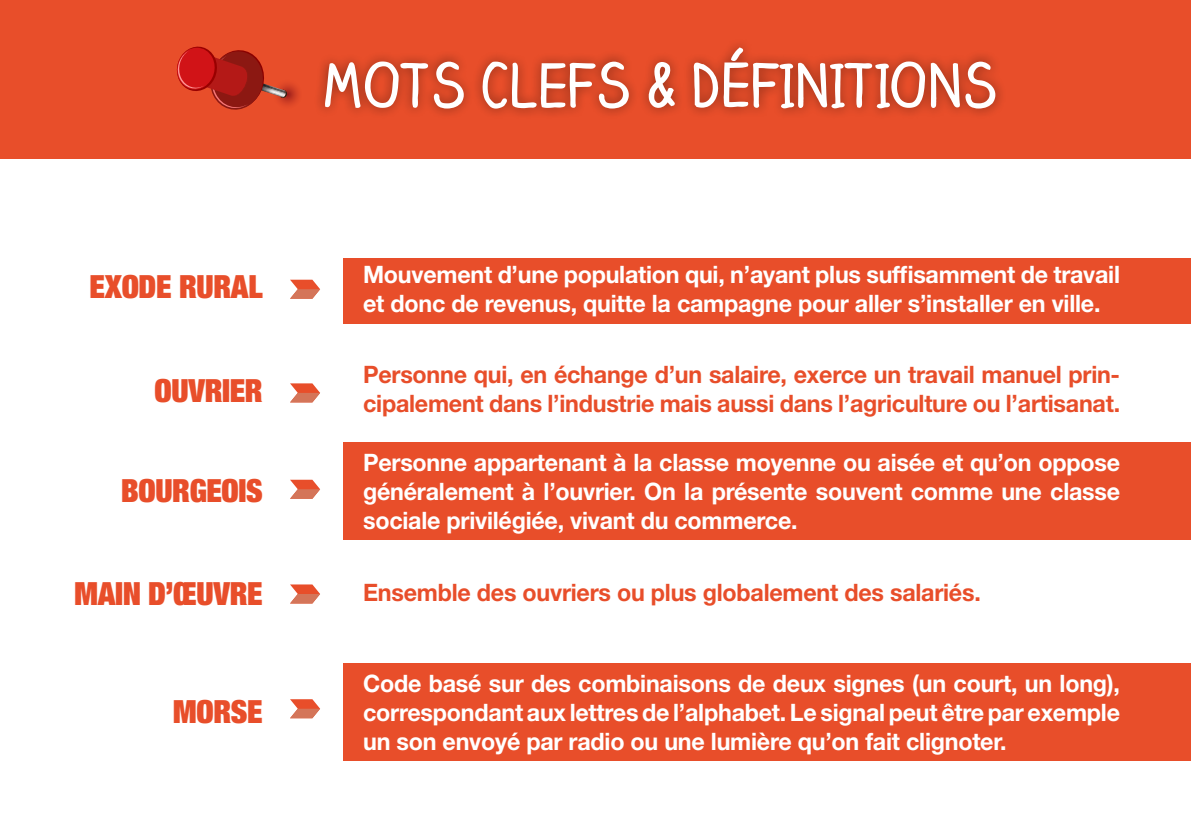
<style>
.page{position:relative;width:1191px;height:840px;background:#fff}
.page>*{position:absolute;margin:0;border:0;box-sizing:border-box;transform-origin:0 0}
.t1{font:700 58px "Claire Hand";letter-spacing:-.01em;color:#fff}
.t2{font:900 condensed 32px "Helvetica Neue LT Std";letter-spacing:-.01em;color:#e84e2a}
.t3{font:700 24px/28.8px "Helvetica Neue LT Std";letter-spacing:-.01em;color:#fff;text-align:justify}
.t4{font:700 24px/28.8px "Helvetica Neue LT Std";letter-spacing:-.01em;color:#e84e2a}
</style>
<div class="page">
<div style="left:0;top:0;width:1191px;height:159px;background:#e84e2a"></div>
<div style="left:343px;top:258px;width:848px;height:65px;background:#e84e2a"></div>
<svg style="left:290px;top:279px;width:30px;height:19px"></svg>
<div style="left:343px;top:442px;width:848px;height:98px;background:#e84e2a"></div>
<svg style="left:290px;top:479px;width:30px;height:19px"></svg>
<svg style="left:290px;top:584px;width:30px;height:19px"></svg>
<svg style="left:290px;top:383px;width:30px;height:19px"></svg>
<div style="left:343px;top:663px;width:848px;height:97px;background:#e84e2a"></div>
<svg style="left:290px;top:699px;width:30px;height:18px"></svg>
<svg style="left:271px;top:78px;width:32px;height:32px"></svg>
<div style="left:314px;top:37px;width:693px;height:82px;background:#000;opacity:.4"></div>
<svg style="left:280px;top:90px;width:7px;height:8px"></svg>
<img style="left:268px;top:78px;width:18px;height:19px">
<svg style="left:176px;top:46px;width:92px;height:64px"></svg>
<h1 class="t1" style="left:321px;top:45px;width:677px">MOTS CLEFS &amp; DÉFINITIONS</h1>
<h2 class="t2" style="left:90px;top:266px;width:175px">EXODE RURAL</h2>
<h2 class="t2" style="left:155px;top:369px;width:110px">OUVRIER</h2>
<h2 class="t2" style="left:121px;top:469px;width:143px">BOURGEOIS</h2>
<p class="t3" style="left:363px;top:259px;width:758px">Mouvement d’une population qui, n’ayant plus suffisamment de travail et donc de revenus, quitte la campagne pour aller s’installer en ville.</p>
<p class="t4" style="left:363px;top:359px;width:758px">Personne qui, en échange d’un salaire, exerce un travail manuel prin&shy;cipalement dans l’industrie mais aussi dans l’agriculture ou l’artisanat.</p>
<p class="t3" style="left:363px;top:447px;width:758px">Personne appartenant à la classe moyenne ou aisée et qu’on oppose généralement à l’ouvrier. On la présente souvent comme une classe sociale privilégiée, vivant du commerce.</p>
<h2 class="t2" style="left:74px;top:572px;width:190px">MAIN D’ŒUVRE</h2>
<p class="t4" style="left:363px;top:577px;width:619px">Ensemble des ouvriers ou plus globalement des salariés.</p>
<h2 class="t2" style="left:173px;top:691px;width:92px">MORSE</h2>
<p class="t3" style="left:363px;top:668px;width:758px">Code basé sur des combinaisons de deux signes (un court, un long), correspondant aux lettres de l’alphabet. Le signal peut être par exemple un son envoyé par radio ou une lumière qu’on fait clignoter.</p>
</div>
